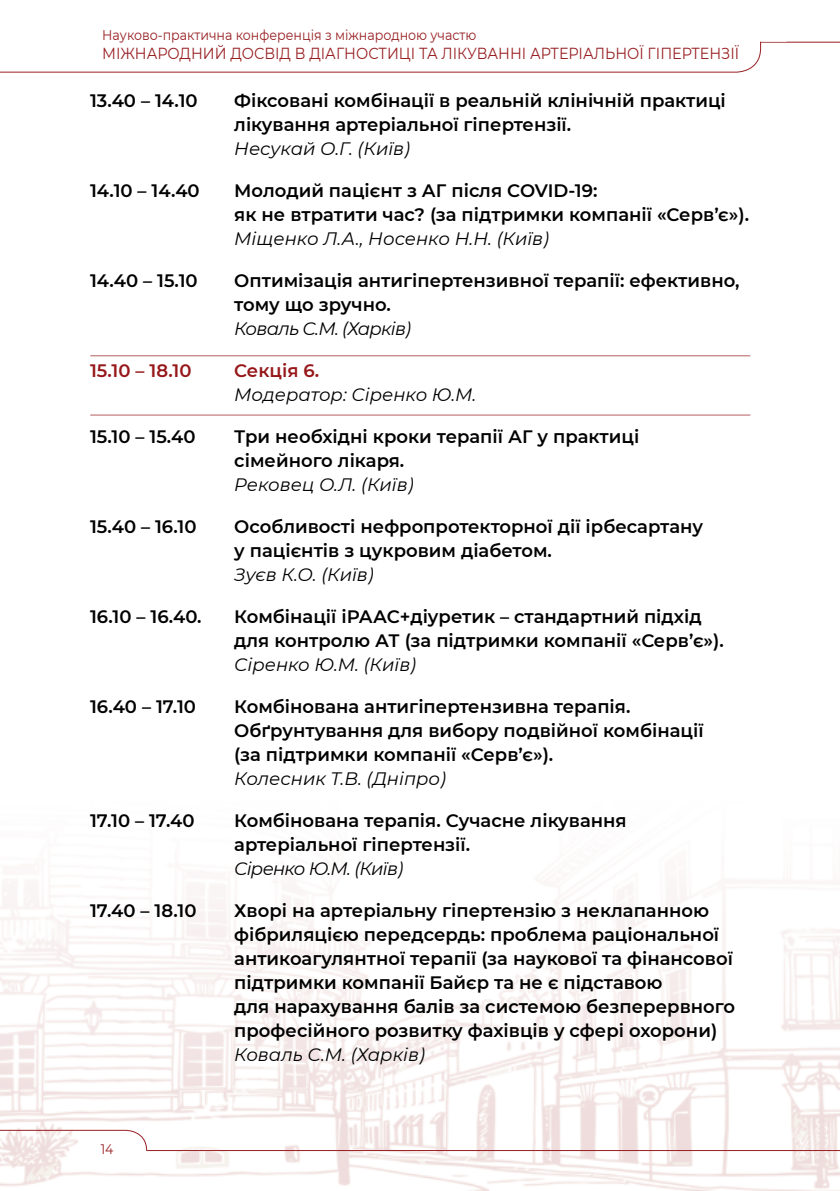
<style>
.page{position:relative;width:840px;height:1191px;background:#fff}
.page>*{position:absolute;margin:0;border:0;box-sizing:border-box;transform-origin:0 0}
.t1{font:600 18px/24px "Montserrat";color:#000}
.t2{font:italic 18px "Montserrat";color:#000}
.t3{font:italic 18px "Montserrat";letter-spacing:-.04em;color:#000}
.t4{font:600 18px "Montserrat";color:#96171a}
.t5{font:16px "Montserrat";color:#981f22;scale:.9 1}
.t6{font:14px "Montserrat";color:#981f22;scale:.9 1}
.t7{font:13.8px "Montserrat";color:#981f22;scale:.9 1}
</style>
<div class="page">
<img style="left:0;top:895px;width:839px;height:296px">
<svg style="left:0;top:1129px;width:147px;height:62px"></svg>
<hr style="left:147px;top:1150px;width:692px;height:1px;background:#981f22">
<hr style="left:90px;top:355px;width:659px;height:1px;background:#96171a">
<hr style="left:90px;top:415px;width:659px;height:1px;background:#96171a">
<svg style="left:0;top:43px;width:761px;height:30px"></svg>
<hr style="left:759px;top:42px;width:80px;height:1px;background:#981f22">
<svg style="left:760px;top:41px;width:26px;height:1px"></svg>
<p class="t6" style="left:102px;top:26px;width:417px">Науково-практична конференція з міжнародною участю</p>
<p class="t5" style="left:102px;top:43px;width:708px">МІЖНАРОДНИЙ ДОСВІД В ДІАГНОСТИЦІ ТА ЛІКУВАННІ АРТЕРІАЛЬНОЇ ГІПЕРТЕНЗІЇ</p>
<p class="t1" style="left:90px;top:88px;width:109px">13.40 – 14.10</p>
<p class="t1" style="left:234px;top:88px;width:493px">Фіксовані комбінації в реальній клінічній практиці лікування артеріальної гіпертензії.</p>
<p class="t2" style="left:234px;top:136px;width:177px">Несукай О.Г. (Київ)</p>
<p class="t1" style="left:90px;top:178px;width:111px">14.10 – 14.40</p>
<p class="t1" style="left:234px;top:178px;width:516px">Молодий пацієнт з АГ після COVID-19:<br>як не втратити час? (за підтримки компанії «Серв’є»).</p>
<p class="t2" style="left:234px;top:226px;width:316px">Міщенко Л.А., Носенко Н.Н. (Київ)</p>
<p class="t1" style="left:90px;top:268px;width:109px">14.40 – 15.10</p>
<p class="t1" style="left:234px;top:268px;width:506px">Оптимізація антигіпертензивної терапії: ефективно, тому що зручно.</p>
<p class="t3" style="left:234px;top:316px;width:178px">Коваль С.М. (Харків)</p>
<p class="t4" style="left:90px;top:358px;width:103px">15.10 – 18.10</p>
<p class="t4" style="left:234px;top:358px;width:87px">Секція 6.</p>
<p class="t2" style="left:234px;top:382px;width:243px">Модератор: Сіренко Ю.М.</p>
<p class="t1" style="left:90px;top:424px;width:107px">15.10 – 15.40</p>
<p class="t1" style="left:234px;top:424px;width:406px">Три необхідні кроки терапії АГ у практиці сімейного лікаря.</p>
<p class="t2" style="left:234px;top:472px;width:181px">Рековец О.Л. (Київ)</p>
<p class="t1" style="left:90px;top:514px;width:108px">15.40 – 16.10</p>
<p class="t1" style="left:234px;top:514px;width:470px">Особливості нефропротекторної дії ірбесартану у пацієнтів з цукровим діабетом.</p>
<p class="t2" style="left:234px;top:562px;width:141px">Зуєв К.О. (Київ)</p>
<p class="t1" style="left:90px;top:604px;width:113px">16.10 – 16.40.</p>
<p class="t1" style="left:234px;top:604px;width:491px">Комбінації іРААС+діуретик – стандартний підхід для контролю АТ (за підтримки компанії «Серв’є»).</p>
<p class="t2" style="left:234px;top:652px;width:183px">Сіренко Ю.М. (Київ)</p>
<p class="t1" style="left:90px;top:694px;width:107px">16.40 – 17.10</p>
<p class="t1" style="left:234px;top:694px;width:470px">Комбінована антигіпертензивна терапія.<br>Обґрунтування для вибору подвійної комбінації (за підтримки компанії «Серв’є»).</p>
<p class="t2" style="left:234px;top:766px;width:213px">Колесник Т.В. (Дніпро)</p>
<p class="t1" style="left:90px;top:808px;width:106px">17.10 – 17.40</p>
<p class="t1" style="left:234px;top:808px;width:394px">Комбінована терапія. Сучасне лікування артеріальної гіпертензії.</p>
<p class="t3" style="left:234px;top:856px;width:170px">Сіренко Ю.М. (Київ)</p>
<p class="t1" style="left:90px;top:898px;width:108px">17.40 – 18.10</p>
<p class="t1" style="left:234px;top:898px;width:502px">Хворі на артеріальну гіпертензію з неклапанною фібриляцією передсердь: проблема раціональної антикоагулянтної терапії (за наукової та фінансової підтримки компанії Байєр та не є підставою<br>для нарахування балів за системою безперервного професійного розвитку фахівців у сфері охорони)</p>
<p class="t2" style="left:234px;top:1042px;width:192px">Коваль С.М. (Харків)</p>
<p class="t7" style="left:101px;top:1139px;width:16px">14</p>
</div>
